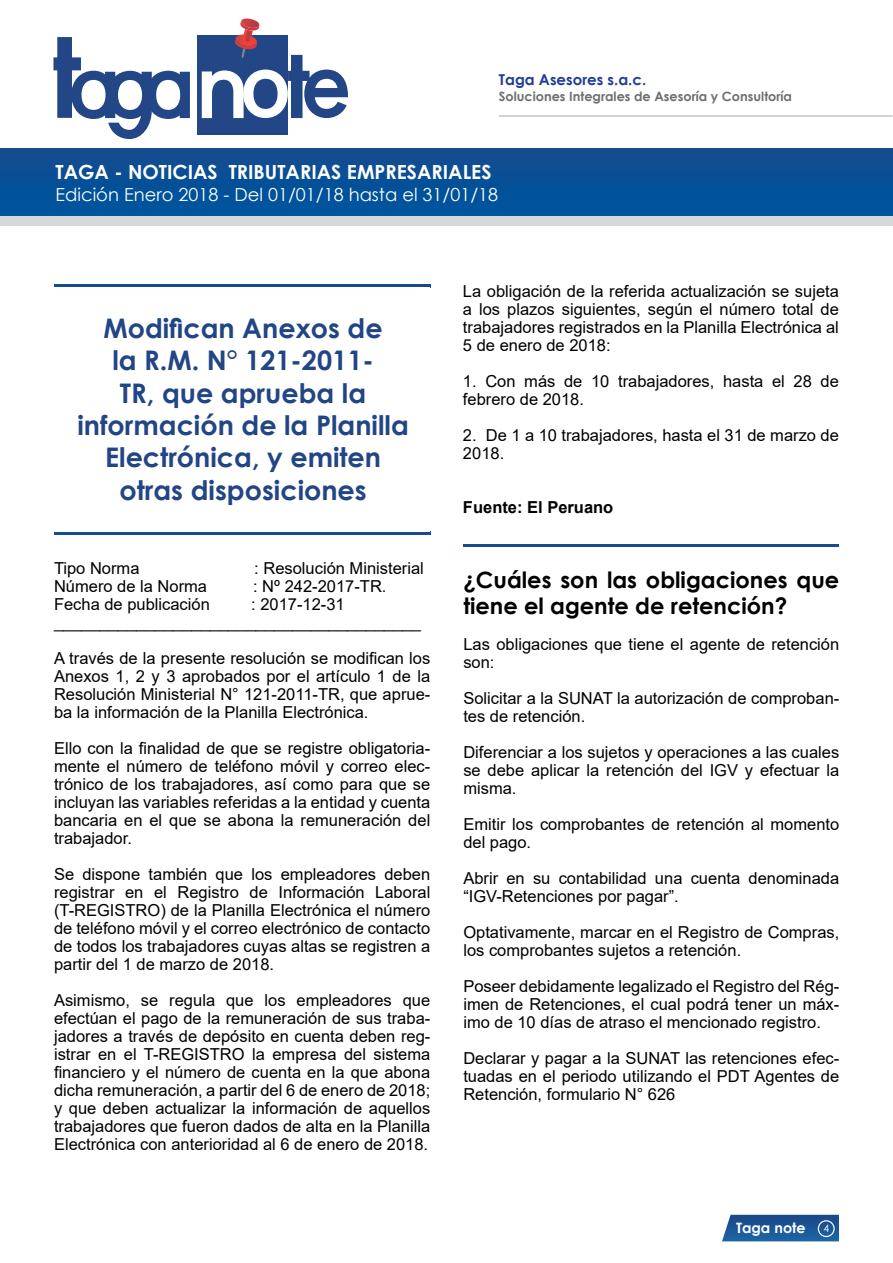
<style>
.page{position:relative;width:893px;height:1263px;background:#fff}
.page>*{position:absolute;margin:0;border:0;box-sizing:border-box;transform-origin:0 0}
.t1{font:700 27px/32.4px "Century Gothic";color:#224586;text-align:center}
.t2{font:700 22.5px/25.5px "Century Gothic";color:#000101}
.t3{font:700 19.5px "Century Gothic";color:#fff}
.t4{font:18px "Century Gothic";color:#fff}
.t5{font:16.5px/18px "Arial";color:#000}
.t6{font:700 16.5px "Arial";color:#000}
.t7{font:700 15px "Century Gothic";color:#233d95}
.t8{font:700 14.4px "Century Gothic";color:#fff}
.t9{font:700 12.9px "Century Gothic";color:#6d6e71}
.s1{font-weight:400;font-size:10.5px}
</style>
<div class="page">
<div style="left:0;top:148px;width:893px;height:68px;background:linear-gradient(to bottom,#154b8e,#00559f)"></div>
<svg style="left:892px;top:148px;width:1px;height:68px"></svg>
<div style="left:0;top:216px;width:893px;height:10px;background:#d6d8d9"></div>
<div style="left:198px;top:35px;width:90px;height:100px;background:#234686"></div>
<svg style="left:53px;top:37px;width:137px;height:102px"></svg>
<svg style="left:202px;top:19px;width:146px;height:99px"></svg>
<hr style="left:499px;top:115px;width:394px;height:2px;background:#c2c4c6">
<svg style="left:722px;top:1215px;width:117px;height:26px;background:#255d9a"></svg>
<div style="left:818px;top:1220px;width:17px;height:17px;border:1px solid #fff;border-radius:50%"></div>
<svg style="left:54px;top:285px;width:376px;height:2px"></svg>
<hr style="left:54px;top:531px;width:376px;height:3px;background:#144c90">
<hr style="left:54px;top:529px;width:376px;height:3px;background:#fff">
<svg style="left:463px;top:544px;width:376px;height:2px"></svg>
<p class="t7" style="left:499px;top:69px;width:149px">Taga Asesores s.a.c.</p>
<p class="t9" style="left:499px;top:86px;width:295px">Soluciones Integrales de Asesoría y Consultoría</p>
<p class="t3" style="left:56px;top:157px;width:438px">TAGA - NOTICIAS TRIBUTARIAS EMPRESARIALES</p>
<p class="t4" style="left:56px;top:182px;width:444px">Edición Enero 2018 - Del 01/01/18 hasta el 31/01/18</p>
<h1 class="t1" style="left:77px;top:310px;width:333px">Modifican Anexos de<br>la R.M. N° 121-2011-<br>TR, que aprueba la información de la Planilla<br>Electrónica, y emiten otras disposiciones</h1>
<p class="t5" style="left:54px;top:559px;width:87px">Tipo Norma</p>
<p class="t5" style="left:254px;top:559px;width:171px">: Resolución Ministerial</p>
<p class="t5" style="left:54px;top:577px;width:155px">Número de la Norma</p>
<p class="t5" style="left:253px;top:577px;width:135px">: Nº 242-2017-TR.</p>
<p class="t5" style="left:54px;top:595px;width:157px">Fecha de publicación</p>
<p class="t5" style="left:54px;top:595px;width:368px;text-indent:197px">: 2017-12-31 ________________________________________</p>
<p class="t5" style="left:54px;top:649px;width:378px;text-align:justify">A través de la presente resolución se modifican los Anexos 1, 2 y 3 aprobados por el artículo 1 de la Resolución Ministerial N° 121-2011-TR, que aprue&shy;ba la información de la Planilla Electrónica.</p>
<p class="t5" style="left:54px;top:739px;width:378px;text-align:justify">Ello con la finalidad de que se registre obligatoria&shy;mente el número de teléfono móvil y correo elec&shy;trónico de los trabajadores, así como para que se incluyan las variables referidas a la entidad y cuenta bancaria en el que se abona la remuneración del trabajador.</p>
<p class="t5" style="left:54px;top:865px;width:378px;text-align:justify">Se dispone también que los empleadores deben registrar en el Registro de Información Laboral (T-REGISTRO) de la Planilla Electrónica el número de teléfono móvil y el correo electrónico de contacto de todos los trabajadores cuyas altas se registren a partir del 1 de marzo de 2018.</p>
<p class="t5" style="left:54px;top:991px;width:378px;text-align:justify">Asimismo, se regula que los empleadores que efectúan el pago de la remuneración de sus traba&shy;jadores a través de depósito en cuenta deben reg&shy;istrar en el T-REGISTRO la empresa del sistema financiero y el número de cuenta en la que abona dicha remuneración, a partir del 6 de enero de 2018; y que deben actualizar la información de aquellos trabajadores que fueron dados de alta en la Planilla Electrónica con anterioridad al 6 de enero de 2018.</p>
<p class="t5" style="left:463px;top:282px;width:377px;text-align:justify">La obligación de la referida actualización se sujeta a los plazos siguientes, según el número total de trabajadores registrados en la Planilla Electrónica al 5 de enero de 2018:</p>
<p class="t5" style="left:463px;top:372px;width:377px">1. Con más de 10 trabajadores, hasta el 28 de febrero de 2018.</p>
<p class="t5" style="left:463px;top:426px;width:377px">2. De 1 a 10 trabajadores, hasta el 31 de marzo de<br>2018.</p>
<p class="t6" style="left:463px;top:496px;width:152px">Fuente: El Peruano</p>
<h2 class="t2" style="left:463px;top:566px;width:377px">¿Cuáles son las obligaciones que tiene el agente de retención?</h2>
<p class="t5" style="left:463px;top:635px;width:377px">Las obligaciones que tiene el agente de retención son:</p>
<p class="t5" style="left:463px;top:689px;width:377px">Solicitar a la SUNAT la autorización de comproban&shy;tes de retención.</p>
<p class="t5" style="left:463px;top:743px;width:377px;text-align:justify">Diferenciar a los sujetos y operaciones a las cuales se debe aplicar la retención del IGV y efectuar la misma.</p>
<p class="t5" style="left:463px;top:815px;width:377px">Emitir los comprobantes de retención al momento del pago.</p>
<p class="t5" style="left:463px;top:869px;width:377px">Abrir en su contabilidad una cuenta denominada “IGV-Retenciones por pagar”.</p>
<p class="t5" style="left:463px;top:923px;width:377px">Optativamente, marcar en el Registro de Compras, los comprobantes sujetos a retención.</p>
<p class="t5" style="left:463px;top:977px;width:377px;text-align:justify">Poseer debidamente legalizado el Registro del Rég&shy;imen de Retenciones, el cual podrá tener un máx&shy;imo de 10 días de atraso el mencionado registro.</p>
<p class="t5" style="left:463px;top:1049px;width:377px;text-align:justify">Declarar y pagar a la SUNAT las retenciones efec&shy;tuadas en el periodo utilizando el PDT Agentes de Retención, formulario N° 626</p>
<p class="t8" style="left:736px;top:1217px;width:95px">Taga note <span class="s1">4</span></p>
</div>
